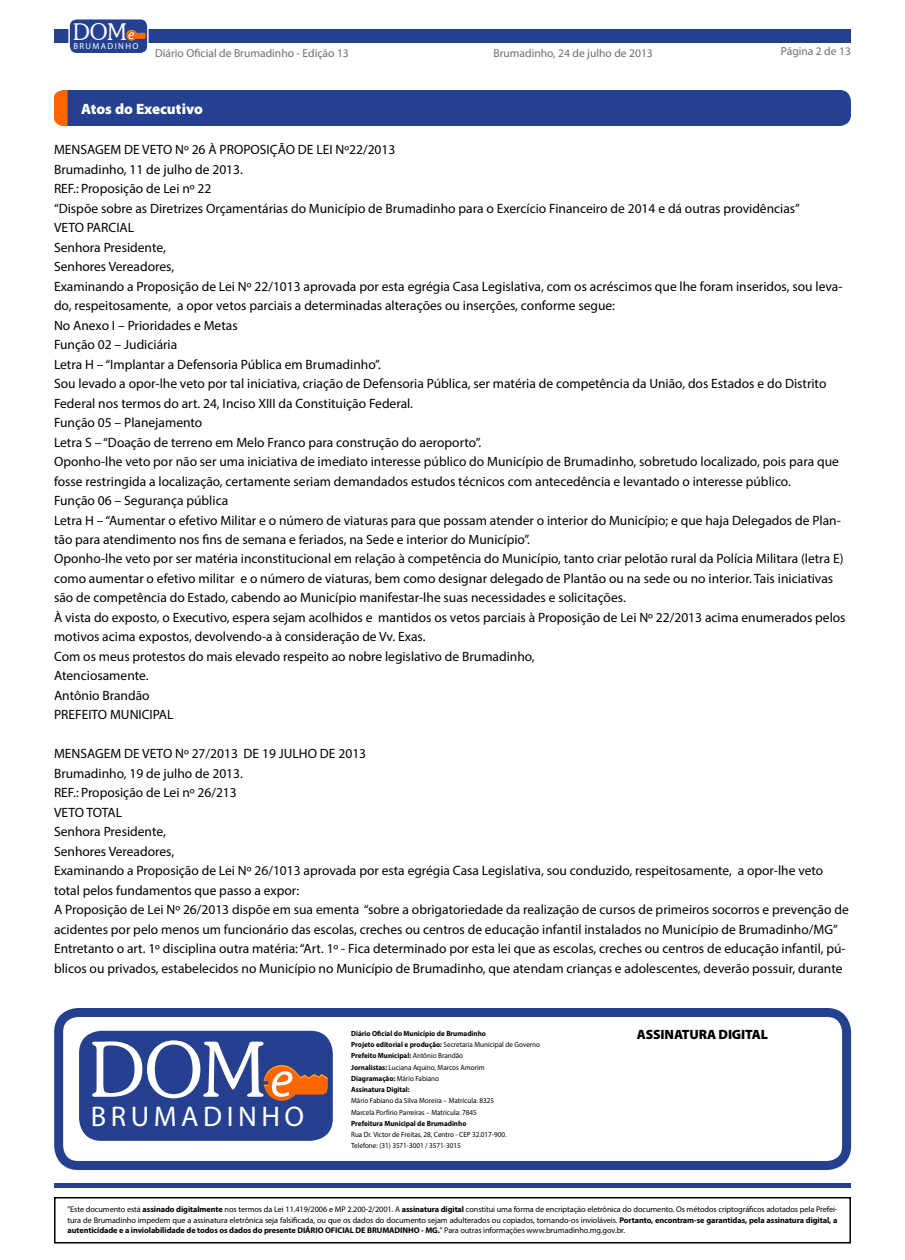
<style>
.page{position:relative;width:905px;height:1260px;background:#fff}
.page>*{position:absolute;margin:0;border:0;box-sizing:border-box;transform-origin:0 0}
.t1{font:300 76.35px "Souvenir IT Cby BT";color:#fff}
.t2{font:28.5px "Myriad Pro";letter-spacing:.16em;color:#fff}
.t3{font:300 23.25px "Souvenir IT Cby BT";color:#fff}
.t4{font:900 15px "Myriad Pro";color:#fff}
.t5{font:13.5px/19.5px "Myriad Pro";color:#000}
.t6{font:900 13.5px "Myriad Pro";letter-spacing:-.01em;color:#000}
.t7{font:11.55px "Myriad Pro";color:#6d6e71}
.t8{font:8.7px "Myriad Pro";letter-spacing:.16em;color:#fff}
.t9{font:8.25px/10.5px "Myriad Pro";letter-spacing:-.01em;color:#000;text-align:justify}
.t10{font:700 7.5px/11.2px "Myriad Pro";color:#000;scale:.95 1}
.t11{font:7.5px/11.2px "Myriad Pro";color:#000;scale:.95 1}
.s1{font-weight:400}
.s2{font-weight:700}
</style>
<div class="page">
<div style="left:54px;top:29px;width:796px;height:14px;background:#25408f"></div>
<hr style="left:55px;top:1184px;width:795px;height:4px;background:#25408f">
<div style="left:54px;top:1197px;width:796px;height:47px;border:2px solid #000"></div>
<div style="left:69px;top:19px;width:79px;height:35px;background:#25408f;border-radius:8px"></div>
<div style="left:68px;top:18px;width:80px;height:36px;border:1px solid #fff;border-radius:8px"></div>
<svg style="left:126px;top:30px;width:20px;height:11px"></svg>
<div style="left:54px;top:1008px;width:797px;height:162px;border:9px solid #25408f;border-radius:20px"></div>
<div style="left:77px;top:1028px;width:258px;height:115px;background:#25408f;border-radius:25px"></div>
<div style="left:74px;top:1026px;width:263px;height:120px;border:5px solid #fff;border-radius:25px"></div>
<svg style="left:264px;top:1065px;width:64px;height:36px"></svg>
<div style="left:54px;top:90px;width:796px;height:36px;background:#25408f;border-radius:11px"></div>
<svg style="left:54px;top:90px;width:14px;height:36px"></svg>
<h3 class="t3" style="left:73px;top:17px;width:55px">DOM</h3>
<p class="t8" style="left:73px;top:40px;width:66px">BRUMADINHO</p>
<p class="t7" style="left:155px;top:46px;width:195px">Diário Oficial de Brumadinho - Edição 13</p>
<p class="t7" style="left:493px;top:46px;width:161px">Brumadinho, 24 de julho de 2013</p>
<p class="t7" style="left:781px;top:44px;width:71px">Página 2 de 13</p>
<p class="t4" style="left:81px;top:100px;width:123px">Atos do Executivo</p>
<p class="t5" style="left:54px;top:140px;width:793px">MENSAGEM DE VETO Nº 26 À PROPOSIÇÃO DE LEI Nº22/2013<br>Brumadinho, 11 de julho de 2013.<br>REF.: Proposição de Lei nº 22<br>“Dispõe sobre as Diretrizes Orçamentárias do Município de Brumadinho para o Exercício Financeiro de 2014 e dá outras providências”<br>VETO PARCIAL<br>Senhora Presidente,<br>Senhores Vereadores,<br>Examinando a Proposição de Lei Nº 22/1013 aprovada por esta egrégia Casa Legislativa, com os acréscimos que lhe foram inseridos, sou leva&shy;do, respeitosamente, a opor vetos parciais a determinadas alterações ou inserções, conforme segue:<br>No Anexo I – Prioridades e Metas<br>Função 02 – Judiciária<br>Letra H – “Implantar a Defensoria Pública em Brumadinho”.<br>Sou levado a opor-lhe veto por tal iniciativa, criação de Defensoria Pública, ser matéria de competência da União, dos Estados e do Distrito Federal nos termos do art. 24, Inciso XIII da Constituição Federal.<br>Função 05 – Planejamento<br>Letra S – “Doação de terreno em Melo Franco para construção do aeroporto”.<br>Oponho-lhe veto por não ser uma iniciativa de imediato interesse público do Município de Brumadinho, sobretudo localizado, pois para que fosse restringida a localização, certamente seriam demandados estudos técnicos com antecedência e levantado o interesse público.<br>Função 06 – Segurança pública<br>Letra H – “Aumentar o efetivo Militar e o número de viaturas para que possam atender o interior do Município; e que haja Delegados de Plan&shy;tão para atendimento nos fins de semana e feriados, na Sede e interior do Município”.<br>Oponho-lhe veto por ser matéria inconstitucional em relação à competência do Município, tanto criar pelotão rural da Polícia Militara (letra E) como aumentar o efetivo militar e o número de viaturas, bem como designar delegado de Plantão ou na sede ou no interior. Tais iniciativas são de competência do Estado, cabendo ao Município manifestar-lhe suas necessidades e solicitações.<br>À vista do exposto, o Executivo, espera sejam acolhidos e mantidos os vetos parciais à Proposição de Lei Nº 22/2013 acima enumerados pelos motivos acima expostos, devolvendo-a à consideração de Vv. Exas.<br>Com os meus protestos do mais elevado respeito ao nobre legislativo de Brumadinho,<br>Atenciosamente.<br>Antônio Brandão<br>PREFEITO MUNICIPAL</p>
<p class="t5" style="left:54px;top:744px;width:796px">MENSAGEM DE VETO Nº 27/2013 DE 19 JULHO DE 2013<br>Brumadinho, 19 de julho de 2013.<br>REF.: Proposição de Lei nº 26/213<br>VETO TOTAL<br>Senhora Presidente,<br>Senhores Vereadores,<br>Examinando a Proposição de Lei Nº 26/1013 aprovada por esta egrégia Casa Legislativa, sou conduzido, respeitosamente, a opor-lhe veto total pelos fundamentos que passo a expor:<br>A Proposição de Lei Nº 26/2013 dispõe em sua ementa “sobre a obrigatoriedade da realização de cursos de primeiros socorros e prevenção de acidentes por pelo menos um funcionário das escolas, creches ou centros de educação infantil instalados no Município de Brumadinho/MG” Entretanto o art. 1º disciplina outra matéria: “Art. 1º - Fica determinado por esta lei que as escolas, creches ou centros de educação infantil, pú&shy;blicos ou privados, estabelecidos no Município no Município de Brumadinho, que atendam crianças e adolescentes, deverão possuir, durante</p>
<h1 class="t1" style="left:90px;top:1023px;width:177px">DOM</h1>
<h2 class="t2" style="left:91px;top:1099px;width:215px">BRUMADINHO</h2>
<p class="t10" style="left:351px;top:1027px;width:200px">Diário Oficial do Município de Brumadinho<br>Projeto editorial e produção: <span class="s1">Secretaria Municipal de Governo </span>Prefeito Municipal: <span class="s1">Antônio Brandão<br></span>Jornalistas: <span class="s1">Luciana Aquino, Marcos Amorim<br></span>Diagramação: <span class="s1">Mário Fabiano<br></span>Assinatura Digital:</p>
<p class="t11" style="left:351px;top:1095px;width:152px">Mário Fabiano da Silva Moreira – Matrícula: 8325<br>Marcela Porfírio Parreiras – Matrícula: 7845</p>
<p class="t10" style="left:351px;top:1117px;width:123px">Prefeitura Municipal de Brumadinho</p>
<p class="t11" style="left:351px;top:1129px;width:165px">Rua Dr. Victor de Freitas, 28, Centro - CEP 32.017-900.<br>Telefone: (31) 3571-3001 / 3571-3015</p>
<p class="t6" style="left:636px;top:1027px;width:133px">ASSINATURA DIGITAL</p>
<p class="t9" style="left:68px;top:1204px;width:771px">"Este documento está <span class="s2">assinado digitalmente</span> nos termos da Lei 11.419/2006 e MP 2.200-2/2001. A <span class="s2">assinatura digital</span> constitui uma forma de encriptação eletrônica do documento. Os métodos criptográficos adotados pela Prefei&shy;tura de Brumadinho impedem que a assinatura eletrônica seja falsificada, ou que os dados do documento sejam adulterados ou copiados, tornando-os invioláveis. <span class="s2">Portanto, encontram-se garantidas, pela assinatura digital, a autenticidade e a inviolabilidade de todos os dados do presente DIÁRIO OFICIAL DE BRUMADINHO - MG.</span>" Para outras informações www.brumadinho.mg.gov.br.</p>
</div>
